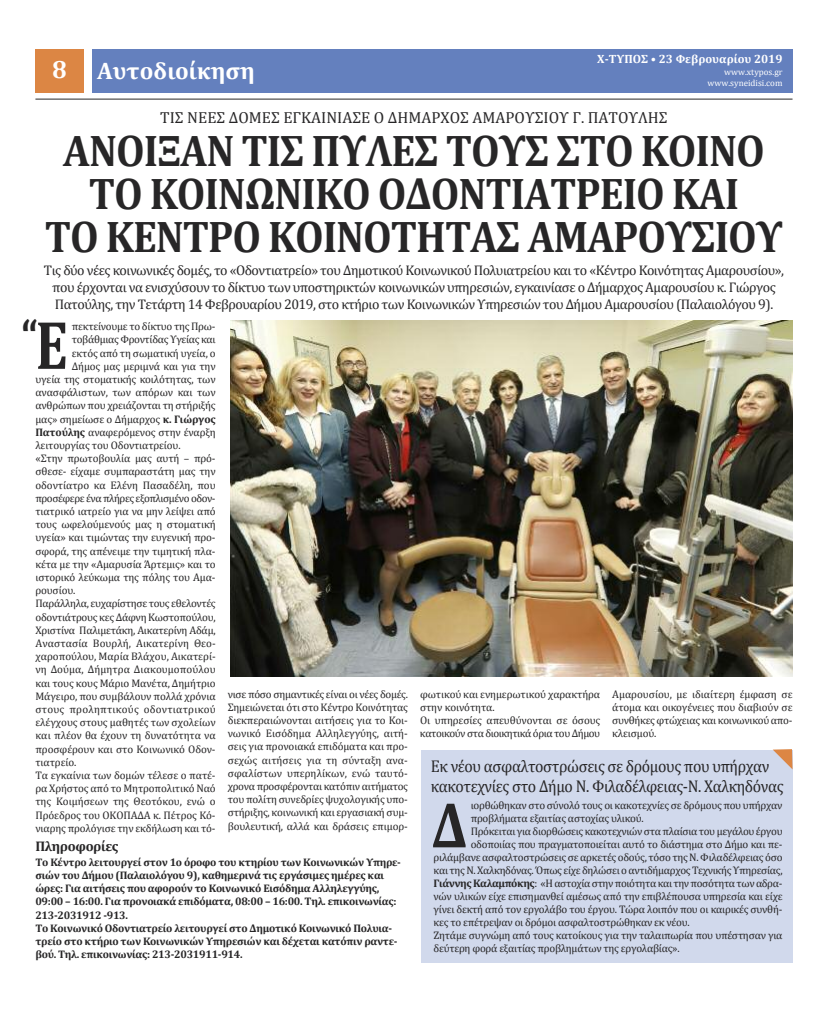
<style>
.page{position:relative;width:828px;height:1012px;background:#fff}
.page>*{position:absolute;margin:0;border:0;box-sizing:border-box;transform-origin:0 0}
.t1{font:700 65px "Cambria";color:#272627;scale:.86 1}
.t2{font:700 48.9px "Cambria";color:#272627;scale:.85 1}
.t3{font:700 44.6px/43px "Cambria";letter-spacing:-.025em;color:#272627;text-align:center;scale:.93 1}
.t4{font:700 24px "Cambria";color:#fff}
.t5{font:17.1px/20.3px "Cambria";letter-spacing:-.025em;color:#272627;scale:.93 1}
.t6{font:16px "Cambria";color:#272627}
.t7{font:14px/16.8px "Cambria";letter-spacing:-.035em;color:#272627;text-align:center}
.t8{font:700 14px "Cambria";letter-spacing:-.025em;color:#272627}
.t9{font:700 12px "Cambria";color:#fff}
.t10{font:11px/13.2px "Cambria";letter-spacing:-.015em;color:#272627;text-align:justify}
.t11{font:700 11px/13.2px "Cambria";letter-spacing:-.025em;color:#272627}
.t12{font:11px "Cambria";letter-spacing:-.035em;color:#272627}
.t13{font:11px "Cambria";letter-spacing:.005em;color:#272627}
.t14{font:11px "Cambria";letter-spacing:-.045em;color:#272627}
.t15{font:11px "Cambria";letter-spacing:.02em;color:#272627}
.t16{font:9px/10.8px "Cambria";color:#fff;text-align:right}
.s1{font-size:25px}
.s2{font-size:69.3px}
.s3{font-weight:700}
</style>
<div class="page">
<div style="left:92px;top:50px;width:700px;height:43px;background:#6480be"></div>
<div style="left:35px;top:50px;width:49px;height:43px;background:#dc8644"></div>
<hr style="left:35px;top:99px;width:757px;height:1px;background:#272627">
<div style="left:421px;top:750px;width:371px;height:212px;background:#d1d9ec"></div>
<img style="left:230px;top:321px;width:562px;height:356px">
<svg style="left:773px;top:749px;width:19px;height:20px"></svg>
<h3 class="t4" style="left:52px;top:56px;width:204px"><span class="s1">8</span> Αυτοδιοίκηση</h3>
<p class="t9" style="left:597px;top:52px;width:187px">Χ-ΤΥΠΟΣ • 23 Φεβρουαρίου 2019</p>
<p class="t16" style="left:707px;top:67px;width:77px">www.xtypos.gr www.syneidisi.com</p>
<h3 class="t6" style="left:160px;top:108px;width:509px">ΤΙΣ ΝΕΕΣ ΔΟΜΕΣ ΕΓΚΑΙΝΙΑΣΕ Ο ΔΗΜΑΡΧΟΣ ΑΜΑΡΟΥΣΙΟΥ Γ. ΠΑΤΟΥΛΗΣ</h3>
<h3 class="t3" style="left:45px;top:128px;width:795px">ΑΝΟΙΞΑΝ ΤΙΣ ΠΥΛΕΣ ΤΟΥΣ ΣΤΟ ΚΟΙΝΟ<br>ΤΟ ΚΟΙΝΩΝΙΚΟ ΟΔΟΝΤΙΑΤΡΕΙΟ ΚΑΙ<br>ΤΟ ΚΕΝΤΡΟ ΚΟΙΝΟΤΗΤΑΣ ΑΜΑΡΟΥΣΙΟΥ</h3>
<p class="t7" style="left:44px;top:262px;width:741px">Τις δύο νέες κοινωνικές δομές, το «Οδοντιατρείο» του Δημοτικού Κοινωνικού Πολυιατρείου και το «Κέντρο Κοινότητας Αμαρουσίου», που έρχονται να ενισχύσουν το δίκτυο των υποστηρικτών κοινωνικών υπηρεσιών, εγκαινίασε ο Δήμαρχος Αμαρουσίου κ. Γιώργος<br>Πατούλης, την Τετάρτη 14 Φεβρουαρίου 2019, στο κτήριο των Κοινωνικών Υπηρεσιών του Δήμου Αμαρουσίου (Παλαιολόγου 9).</p>
<h2 class="t2" style="left:21px;top:308px;width:56px">“<span class="s2">Ε</span></h2>
<p class="t10" style="left:72px;top:319px;width:145px">πεκτείνουμε το δίκτυο της Πρω-</p>
<p class="t10" style="left:72px;top:333px;width:145px">τοβάθμιας Φροντίδας Υγείας και</p>
<p class="t10" style="left:72px;top:346px;width:145px">εκτός από τη σωματική υγεία, ο</p>
<p class="t10" style="left:72px;top:359px;width:145px">Δήμος μας μεριμνά και για την</p>
<p class="t10" style="left:35px;top:372px;width:182px">υγεία της στοματικής κοιλότητας, των</p>
<p class="t10" style="left:35px;top:385px;width:182px">ανασφάλιστων, των απόρων και των</p>
<p class="t10" style="left:35px;top:399px;width:182px">ανθρώπων που χρειάζονται τη στήριξής</p>
<p class="t10" style="left:35px;top:412px;width:182px">μας» σημείωσε ο Δήμαρχος <span class="s3">κ. Γιώργος</span></p>
<p class="t10" style="left:35px;top:425px;width:182px"><span class="s3">Πατούλης</span> αναφερόμενος στην έναρξη</p>
<p class="t10" style="left:35px;top:438px;width:147px">λειτουργίας του Οδοντιατρείου.</p>
<p class="t10" style="left:35px;top:451px;width:182px">«Στην πρωτοβουλία μας αυτή – πρό-</p>
<p class="t10" style="left:35px;top:465px;width:182px">σθεσε- είχαμε συμπαραστάτη μας την</p>
<p class="t10" style="left:35px;top:478px;width:182px">οδοντίατρο κα Ελένη Πασαδέλη, που</p>
<p class="t14" style="left:35px;top:491px;width:182px">προσέφερε ένα πλήρες εξοπλισμένο οδον-</p>
<p class="t10" style="left:35px;top:504px;width:182px">τιατρικό ιατρείο για να μην λείψει από</p>
<p class="t10" style="left:35px;top:517px;width:182px">τους ωφελούμενούς μας η στοματική</p>
<p class="t10" style="left:35px;top:531px;width:182px">υγεία» και τιμώντας την ευγενική προ-</p>
<p class="t10" style="left:35px;top:544px;width:182px">σφορά, της απένειμε την τιμητική πλα-</p>
<p class="t10" style="left:35px;top:557px;width:182px">κέτα με την «Αμαρυσία Άρτεμις» και το</p>
<p class="t10" style="left:35px;top:570px;width:182px">ιστορικό λεύκωμα της πόλης του Αμα-</p>
<p class="t10" style="left:35px;top:583px;width:41px">ρουσίου.</p>
<p class="t10" style="left:35px;top:597px;width:182px">Παράλληλα, ευχαρίστησε τους εθελοντές</p>
<p class="t10" style="left:35px;top:610px;width:182px">οδοντιάτρους κες Δάφνη Κωστοπούλου,</p>
<p class="t10" style="left:35px;top:623px;width:182px">Χριστίνα Παλιμετάκη, Αικατερίνη Αδάμ,</p>
<p class="t13" style="left:35px;top:636px;width:182px">Αναστασία Βουρλή, Αικατερίνη Θεο-</p>
<p class="t10" style="left:35px;top:649px;width:182px">χαροπούλου, Μαρία Βλάχου, Αικατερί-</p>
<p class="t13" style="left:35px;top:663px;width:182px">νη Δούμα, Δήμητρα Διακουμοπούλου</p>
<p class="t10" style="left:35px;top:676px;width:182px">και τους κους Μάριο Μανέτα, Δημήτριο</p>
<p class="t10" style="left:35px;top:689px;width:182px">Μάγειρο, που συμβάλουν πολλά χρόνια</p>
<p class="t15" style="left:35px;top:702px;width:182px">στους προληπτικούς οδοντιατρικού</p>
<p class="t10" style="left:35px;top:715px;width:182px">ελέγχους στους μαθητές των σχολείων</p>
<p class="t10" style="left:35px;top:729px;width:182px">και πλέον θα έχουν τη δυνατότητα να</p>
<p class="t10" style="left:35px;top:742px;width:182px">προσφέρουν και στο Κοινωνικό Οδον-</p>
<p class="t10" style="left:35px;top:755px;width:43px">τιατρείο.</p>
<p class="t10" style="left:35px;top:768px;width:182px">Τα εγκαίνια των δομών τέλεσε ο πατέ-</p>
<p class="t10" style="left:35px;top:781px;width:182px">ρα Χρήστος από το Μητροπολιτικό Ναό</p>
<p class="t10" style="left:35px;top:795px;width:182px">της Κοιμήσεων της Θεοτόκου, ενώ ο</p>
<p class="t10" style="left:35px;top:808px;width:182px">Πρόεδρος του ΟΚΟΠΑΔΑ κ. Πέτρος Κό-</p>
<p class="t10" style="left:35px;top:821px;width:182px">νιαρης προλόγισε την εκδήλωση και τό-</p>
<p class="t10" style="left:228px;top:687px;width:182px">νισε πόσο σημαντικές είναι οι νέες δομές.<br>Σημειώνεται ότι στο Κέντρο Κοινότητας διεκπεραιώνονται αιτήσεις για το Κοι&shy;νωνικό Εισόδημα Αλληλεγγύης, αιτή&shy;σεις για προνοιακά επιδόματα και προ&shy;σεχώς αιτήσεις για τη σύνταξη ανα&shy;σφαλίστων υπερηλίκων, ενώ ταυτό&shy;χρονα προσφέρονται κατόπιν αιτήματος του πολίτη συνεδρίες ψυχολογικής υπο&shy;στήριξης, κοινωνική και εργασιακή συμ&shy;βουλευτική, αλλά και δράσεις επιμορ-</p>
<p class="t10" style="left:420px;top:687px;width:182px;text-align:left">φωτικού και ενημερωτικού χαρακτήρα στην κοινότητα.<br>Οι υπηρεσίες απευθύνονται σε όσους κατοικούν στα διοικητικά όρια του Δήμου</p>
<p class="t10" style="left:612px;top:687px;width:182px">Αμαρουσίου, με ιδιαίτερη έμφαση σε άτομα και οικογένειες που διαβιούν σε συνθήκες φτώχειας και κοινωνικού απο&shy;κλεισμού.</p>
<h3 class="t5" style="left:431px;top:755px;width:381px">Εκ νέου ασφαλτοστρώσεις σε δρόμους που υπήρχαν κακοτεχνίες στο Δήμο Ν. Φιλαδέλφειας-Ν. Χαλκηδόνας</h3>
<p class="t10" style="left:471px;top:799px;width:313px">ιορθώθηκαν στο σύνολό τους οι κακοτεχνίες σε δρόμους που υπήρχαν</p>
<p class="t10" style="left:471px;top:812px;width:175px">προβλήματα εξαιτίας αστοχίας υλικού.</p>
<p class="t12" style="left:471px;top:825px;width:313px">Πρόκειται για διορθώσεις κακοτεχνιών στα πλαίσια του μεγάλου έργου</p>
<p class="t10" style="left:471px;top:838px;width:313px">οδοποιίας που πραγματοποιείται αυτό το διάστημα στο Δήμο και πε-</p>
<p class="t10" style="left:433px;top:851px;width:350px">ριλάμβανε ασφαλτοστρώσεις σε αρκετές οδούς, τόσο της Ν. Φιλαδέλφειας όσο</p>
<p class="t10" style="left:433px;top:864px;width:350px">και της Ν. Χαλκηδόνας. Όπως είχε δηλώσειο αντιδήμαρχος Τεχνικής Υπηρεσίας,</p>
<p class="t12" style="left:433px;top:877px;width:350px"><span class="s3">Γιάννης Καλαμπόκης</span>: «Η αστοχία στην ποιότητα και την ποσότητα των αδρα-</p>
<p class="t10" style="left:433px;top:890px;width:350px">νών υλικών είχε επισημανθεί αμέσως από την επιβλέπουσα υπηρεσία και είχε</p>
<p class="t10" style="left:433px;top:903px;width:350px">γίνει δεκτή από τον εργολάβο του έργου. Τώρα λοιπόν που οι καιρικές συνθή-</p>
<p class="t10" style="left:433px;top:916px;width:257px">κες το επέτρεψαν οι δρόμοι ασφαλτοστρώθηκαν εκ νέου.</p>
<p class="t10" style="left:433px;top:929px;width:350px">Ζητάμε συγνώμη από τους κατοίκους για την ταλαιπωρία που υπέστησαν για</p>
<p class="t10" style="left:433px;top:942px;width:247px">δεύτερη φορά εξαιτίας προβλημάτων της εργολαβίας».</p>
<h1 class="t1" style="left:432px;top:786px;width:43px">Δ</h1>
<p class="t8" style="left:35px;top:838px;width:85px">Πληροφορίες</p>
<p class="t11" style="left:35px;top:855px;width:367px">Το Κέντρο λειτουργεί στον 1ο όροφο του κτηρίου των Κοινωνικών Υπηρε&shy;σιών του Δήμου (Παλαιολόγου 9), καθημερινά τις εργάσιμες ημέρες και ώρες: Για αιτήσεις που αφορούν το Κοινωνικό Εισόδημα Αλληλεγγύης, 09:00 – 16:00. Για προνοιακά επιδόματα, 08:00 – 16:00. Τηλ. επικοινωνίας:<br>213-2031912 -913.<br>Το Κοινωνικό Οδοντιατρείο λειτουργεί στο Δημοτικό Κοινωνικό Πολυια&shy;τρείο στο κτήριο των Κοινωνικών Υπηρεσιών και δέχεται κατόπιν ραντε&shy;βού. Τηλ. επικοινωνίας: 213-2031911-914.</p>
</div>
